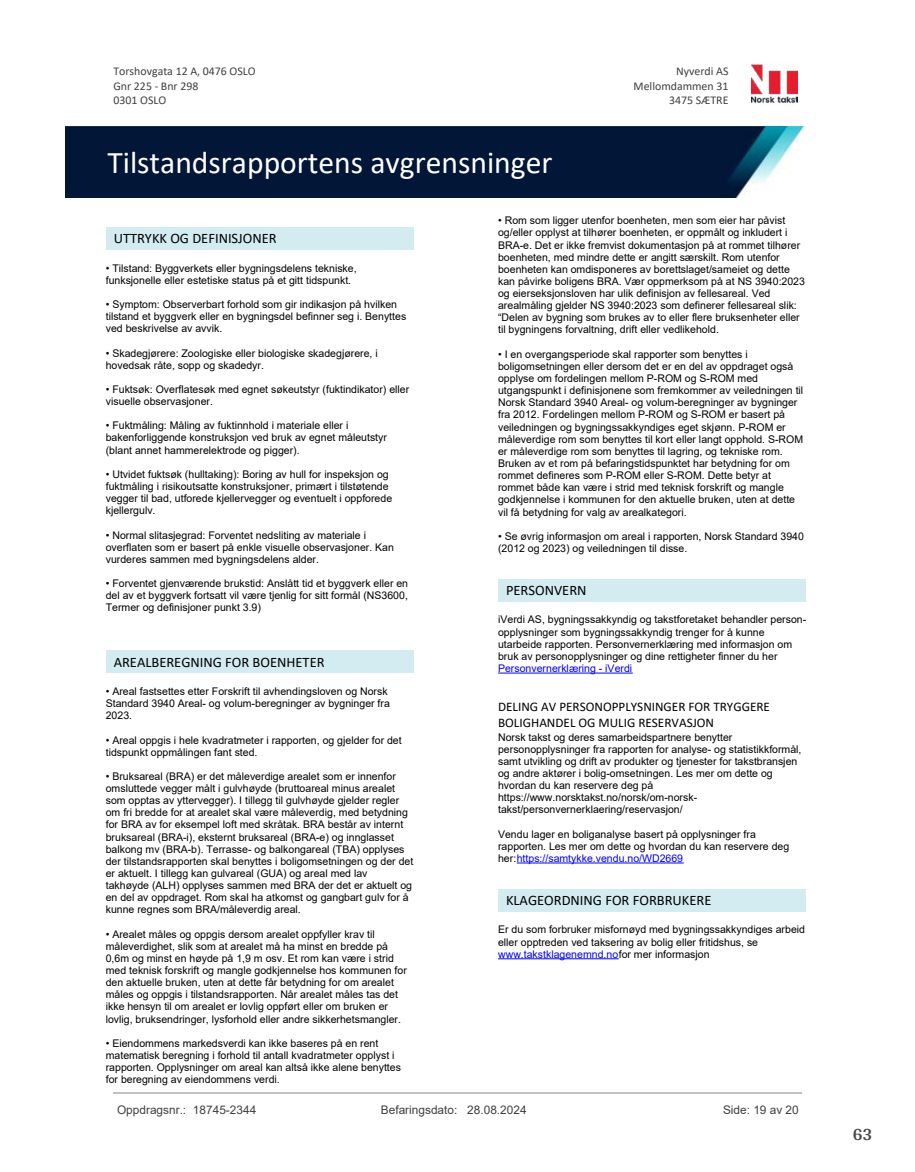
<style>
.page{position:relative;width:915px;height:1172px;background:#fff}
.page>*{position:absolute;margin:0;border:0;box-sizing:border-box;transform-origin:0 0}
.t1{font:31.65px "Calibri";color:#fff}
.t2{font:700 18px "Arya";color:#414749}
.t3{font:14.55px "Calibri";color:#000}
.t4{font:13.2px/16px "Calibri";color:#000}
.t5{font:11.85px/14.5px "Calibri";color:#404040}
.t6{font:11.85px "Arial";color:#404040}
.t7{font:10.5px/12.1px "Arial";color:#000}
.t8{font:10.5px "Arial";color:#00f}
.s1{color:#00f}
</style>
<div class="page">
<div style="left:106px;top:227px;width:307px;height:23px;background:#d3ecf1"></div>
<div style="left:106px;top:650px;width:307px;height:23px;background:#d3ecf1"></div>
<div style="left:498px;top:579px;width:307px;height:23px;background:#d3ecf1"></div>
<hr style="left:498px;top:673px;width:134px;height:1px;background:#00f">
<hr style="left:516px;top:862px;width:167px;height:1px;background:#00f">
<div style="left:498px;top:889px;width:307px;height:23px;background:#d3ecf1"></div>
<hr style="left:498px;top:958px;width:120px;height:1px;background:#00f">
<img style="left:751px;top:64px;width:46px;height:40px">
<img style="left:65px;top:127px;width:738px;height:71px">
<hr style="left:113px;top:1093px;width:688px;height:1px;background:#c0c0c0">
<p class="t5" style="left:113px;top:64px;width:144px">Torshovgata 12 A, 0476 OSLO<br>Gnr 225 - Bnr 298<br>0301 OSLO</p>
<p class="t5" style="left:676px;top:64px;width:54px">Nyverdi AS</p>
<p class="t5" style="left:633px;top:78px;width:96px">Mellomdammen 31</p>
<p class="t5" style="left:669px;top:93px;width:61px">3475 SÆTRE</p>
<h1 class="t1" style="left:107px;top:141px;width:446px">Tilstandsrapportens avgrensninger</h1>
<h3 class="t3" style="left:114px;top:228px;width:164px">UTTRYKK OG DEFINISJONER</h3>
<p class="t7" style="left:106px;top:262px;width:252px">• Tilstand: Byggverkets eller bygningsdelens tekniske, funksjonelle eller estetiske status på et gitt tidspunkt.</p>
<p class="t7" style="left:106px;top:298px;width:302px">• Symptom: Observerbart forhold som gir indikasjon på hvilken tilstand et byggverk eller en bygningsdel befinner seg i. Benyttes ved beskrivelse av avvik.</p>
<p class="t7" style="left:106px;top:347px;width:273px">• Skadegjørere: Zoologiske eller biologiske skadegjørere, i hovedsak råte, sopp og skadedyr.</p>
<p class="t7" style="left:106px;top:383px;width:305px">• Fuktsøk: Overflatesøk med egnet søkeutstyr (fuktindikator) eller visuelle observasjoner.</p>
<p class="t7" style="left:106px;top:419px;width:282px">• Fuktmåling: Måling av fuktinnhold i materiale eller i bakenforliggende konstruksjon ved bruk av egnet måleutstyr (blant annet hammerelektrode og pigger).</p>
<p class="t7" style="left:106px;top:468px;width:288px">• Utvidet fuktsøk (hulltaking): Boring av hull for inspeksjon og fuktmåling i risikoutsatte konstruksjoner, primært i tilstøtende vegger til bad, utforede kjellervegger og eventuelt i oppforede kjellergulv.</p>
<p class="t7" style="left:106px;top:529px;width:289px">• Normal slitasjegrad: Forventet nedsliting av materiale i overflaten som er basert på enkle visuelle observasjoner. Kan vurderes sammen med bygningsdelens alder.</p>
<p class="t7" style="left:106px;top:577px;width:304px;text-align:justify">• Forventet gjenværende brukstid: Anslått tid et byggverk eller en del av et byggverk fortsatt vil være tjenlig for sitt formål (NS3600, Termer og definisjoner punkt 3.9)</p>
<h3 class="t3" style="left:114px;top:652px;width:212px">AREALBEREGNING FOR BOENHETER</h3>
<p class="t7" style="left:106px;top:685px;width:285px">• Areal fastsettes etter Forskrift til avhendingsloven og Norsk<br>Standard 3940 Areal- og volum-beregninger av bygninger fra<br>2023.</p>
<p class="t7" style="left:106px;top:734px;width:297px">• Areal oppgis i hele kvadratmeter i rapporten, og gjelder for det tidspunkt oppmålingen fant sted.</p>
<p class="t7" style="left:106px;top:770px;width:309px">• Bruksareal (BRA) er det måleverdige arealet som er innenfor omsluttede vegger målt i gulvhøyde (bruttoareal minus arealet som opptas av yttervegger). I tillegg til gulvhøyde gjelder regler om fri bredde for at arealet skal være måleverdig, med betydning for BRA av for eksempel loft med skråtak. BRA består av internt bruksareal (BRA-i), eksternt bruksareal (BRA-e) og innglasset balkong mv (BRA-b). Terrasse- og balkongareal (TBA) opplyses der tilstandsrapporten skal benyttes i boligomsetningen og der det er aktuelt. I tillegg kan gulvareal (GUA) og areal med lav takhøyde (ALH) opplyses sammen med BRA der det er aktuelt og en del av oppdraget. Rom skal ha atkomst og gangbart gulv for å kunne regnes som BRA/måleverdig areal.</p>
<p class="t7" style="left:106px;top:928px;width:302px">• Arealet måles og oppgis dersom arealet oppfyller krav til måleverdighet, slik som at arealet må ha minst en bredde på 0,6m og minst en høyde på 1,9 m osv. Et rom kan være i strid med teknisk forskrift og mangle godkjennelse hos kommunen for den aktuelle bruken, uten at dette får betydning for om arealet måles og oppgis i tilstandsrapporten. Når arealet måles tas det ikke hensyn til om arealet er lovlig oppført eller om bruken er lovlig, bruksendringer, lysforhold eller andre sikkerhetsmangler.</p>
<p class="t7" style="left:106px;top:1037px;width:296px">• Eiendommens markedsverdi kan ikke baseres på en rent matematisk beregning i forhold til antall kvadratmeter opplyst i rapporten. Opplysninger om areal kan altså ikke alene benyttes for beregning av eiendommens verdi.</p>
<p class="t7" style="left:498px;top:214px;width:308px">• Rom som ligger utenfor boenheten, men som eier har påvist og/eller opplyst at tilhører boenheten, er oppmålt og inkludert i BRA-e. Det er ikke fremvist dokumentasjon på at rommet tilhører boenheten, med mindre dette er angitt særskilt. Rom utenfor boenheten kan omdisponeres av borettslaget/sameiet og dette kan påvirke boligens BRA. Vær oppmerksom på at NS 3940:2023 og eierseksjonsloven har ulik definisjon av fellesareal. Ved arealmåling gjelder NS 3940:2023 som definerer fellesareal slik: “Delen av bygning som brukes av to eller flere bruksenheter eller til bygningens forvaltning, drift eller vedlikehold.</p>
<p class="t7" style="left:498px;top:348px;width:306px">• I en overgangsperiode skal rapporter som benyttes i boligomsetningen eller dersom det er en del av oppdraget også opplyse om fordelingen mellom P-ROM og S-ROM med utgangspunkt i definisjonene som fremkommer av veiledningen til Norsk Standard 3940 Areal- og volum-beregninger av bygninger fra 2012. Fordelingen mellom P-ROM og S-ROM er basert på veiledningen og bygningssakkyndiges eget skjønn. P-ROM er måleverdige rom som benyttes til kort eller langt opphold. S-ROM er måleverdige rom som benyttes til lagring, og tekniske rom.<br>Bruken av et rom på befaringstidspunktet har betydning for om rommet defineres som P-ROM eller S-ROM. Dette betyr at rommet både kan være i strid med teknisk forskrift og mangle godkjennelse i kommunen for den aktuelle bruken, uten at dette vil få betydning for valg av arealkategori.</p>
<p class="t7" style="left:498px;top:530px;width:307px">• Se øvrig informasjon om areal i rapporten, Norsk Standard 3940 (2012 og 2023) og veiledningen til disse.</p>
<h3 class="t3" style="left:506px;top:580px;width:82px">PERSONVERN</h3>
<p class="t7" style="left:498px;top:614px;width:309px">iVerdi AS, bygningssakkyndig og takstforetaket behandler person&shy;opplysninger som bygningssakkyndig trenger for å kunne utarbeide rapporten. Personvernerklæring med informasjon om bruk av personopplysninger og dine rettigheter finner du her</p>
<p class="t8" style="left:498px;top:661px;width:136px">Personvernerklæring - iVerdi</p>
<p class="t4" style="left:498px;top:699px;width:273px">DELING AV PERSONOPPLYSNINGER FOR TRYGGERE<br>BOLIGHANDEL OG MULIG RESERVASJON</p>
<p class="t7" style="left:498px;top:731px;width:305px">Norsk takst og deres samarbeidspartnere benytter personopplysninger fra rapporten for analyse- og statistikkformål, samt utvikling og drift av produkter og tjenester for takstbransjen og andre aktører i bolig-omsetningen. Les mer om dette og hvordan du kan reservere deg på https://www.norsktakst.no/norsk/om-norsk&shy;takst/personvernerklaering/reservasjon/</p>
<p class="t7" style="left:498px;top:828px;width:292px">Vendu lager en boliganalyse basert på opplysninger fra rapporten. Les mer om dette og hvordan du kan reservere deg her:<span class="s1">https://samtykke.vendu.no/WD2669</span></p>
<h3 class="t3" style="left:506px;top:890px;width:207px">KLAGEORDNING FOR FORBRUKERE</h3>
<p class="t7" style="left:498px;top:923px;width:308px">Er du som forbruker misfornøyd med bygningssakkyndiges arbeid eller opptreden ved taksering av bolig eller fritidshus, se <span class="s1">www.takstklagenemnd.no</span>for mer informasjon</p>
<p class="t6" style="left:117px;top:1101px;width:141px">Oppdragsnr.: 18745-2344</p>
<p class="t6" style="left:381px;top:1101px;width:147px">Befaringsdato: 28.08.2024</p>
<p class="t6" style="left:722px;top:1101px;width:77px">Side: 19 av 20</p>
<h2 class="t2" style="left:852px;top:1123px;width:21px">63</h2>
</div>
